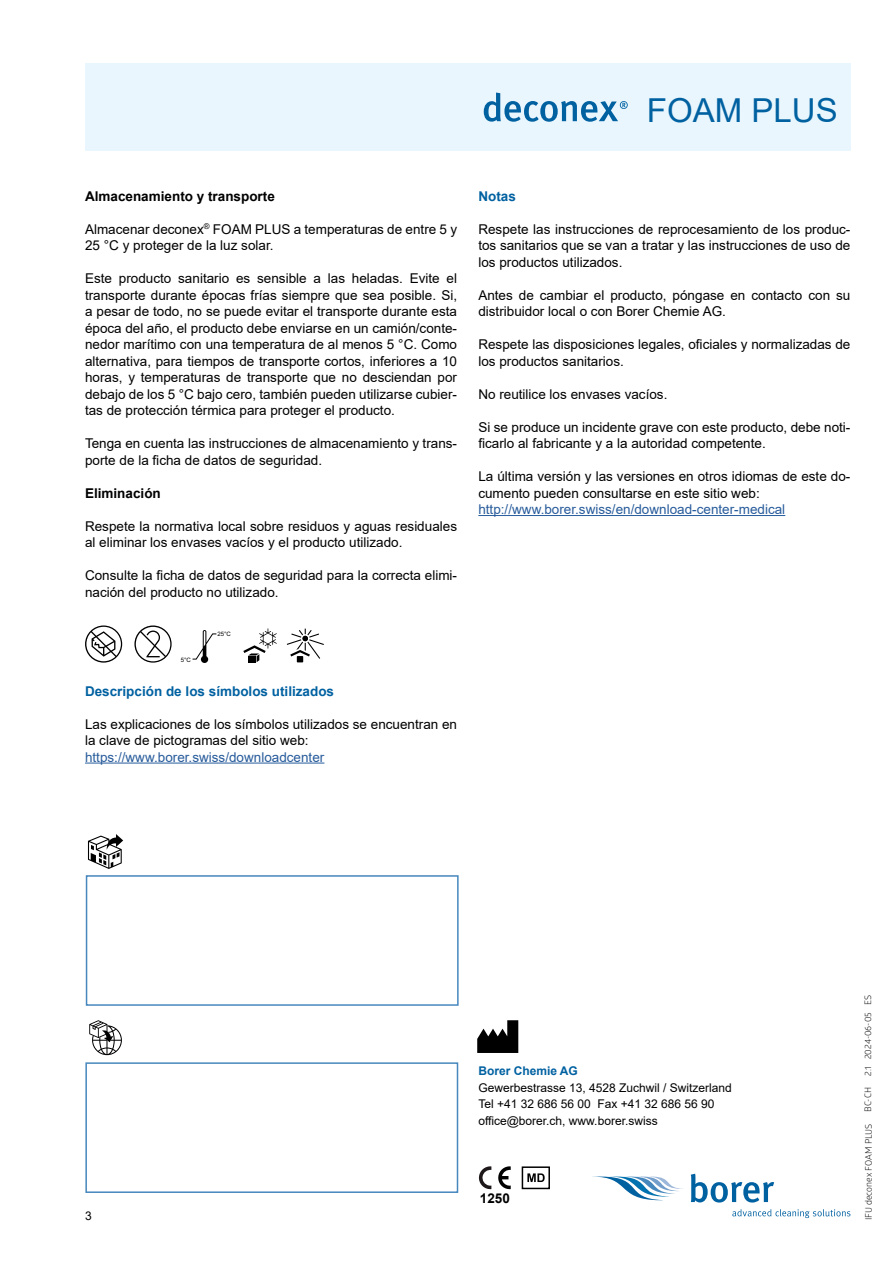
<style>
.page{position:relative;width:893px;height:1263px;background:#fff}
.page>*{position:absolute;margin:0;border:0;box-sizing:border-box;transform-origin:0 0}
.t1{font:33px "Arial";color:#0061a1}
.t2{font:13.5px/16.5px "Arial";color:#000}
.t3{font:13.5px "Arial";color:#275b9b}
.t4{font:700 13.5px "Arial";color:#000}
.t5{font:700 13.5px "Arial";color:#0061a1}
.t6{font:12px/16.5px "Arial";color:#000}
.t7{font:700 12px "Arial";color:#0061a1}
.t8{font:9px "Glober";color:#000}
.t9{font:6px "Arial";color:#000}
</style>
<div class="page">
<svg style="left:592px;top:1176px;width:91px;height:24px"></svg>
<svg style="left:691px;top:1174px;width:83px;height:28px"></svg>
<svg style="left:732px;top:1209px;width:118px;height:9px"></svg>
<div style="left:85px;top:64px;width:765px;height:87px;background:#eaf6fe"></div>
<svg style="left:484px;top:93px;width:144px;height:29px"></svg>
<div style="left:86px;top:875px;width:373px;height:131px;border:2px solid #4687bd"></div>
<div style="left:85px;top:1062px;width:373px;height:131px;border:2px solid #4687bd"></div>
<div style="left:522px;top:1166px;width:28px;height:23px;border:2px solid #000"></div>
<svg style="left:527px;top:1173px;width:18px;height:9px"></svg>
<svg style="left:478px;top:1166px;width:13px;height:24px"></svg>
<svg style="left:498px;top:1166px;width:13px;height:24px"></svg>
<svg style="left:88px;top:834px;width:35px;height:35px"></svg>
<svg style="left:89px;top:1020px;width:33px;height:35px"></svg>
<hr style="left:85px;top:762px;width:239px;height:1px;background:#275b9b">
<svg style="left:85px;top:625px;width:37px;height:38px"></svg>
<svg style="left:134px;top:625px;width:38px;height:38px"></svg>
<svg style="left:193px;top:630px;width:23px;height:33px"></svg>
<svg style="left:243px;top:629px;width:34px;height:33px"></svg>
<svg style="left:287px;top:629px;width:37px;height:33px"></svg>
<svg style="left:477px;top:1020px;width:41px;height:33px"></svg>
<hr style="left:478px;top:515px;width:307px;height:1px;background:#275b9b">
<h1 class="t1" style="left:647px;top:88px;width:192px">FOAM PLUS</h1>
<p class="t4" style="left:85px;top:186px;width:191px">Almacenamiento y transporte</p>
<p class="t2" style="left:85px;top:220px;width:374px">Almacenar deconex<sup>®</sup> FOAM PLUS a temperaturas de entre 5 y<br>25 °C y proteger de la luz solar.</p>
<p class="t2" style="left:85px;top:270px;width:374px;text-align:justify">Este producto sanitario es sensible a las heladas. Evite el transporte durante épocas frías siempre que sea posible. Si, a pesar de todo, no se puede evitar el transporte durante esta época del año, el producto debe enviarse en un camión/conte&shy;nedor marítimo con una temperatura de al menos 5 °C. Como alternativa, para tiempos de transporte cortos, inferiores a 10 horas, y temperaturas de transporte que no desciendan por debajo de los 5 °C bajo cero, también pueden utilizarse cubier&shy;tas de protección térmica para proteger el producto.</p>
<p class="t2" style="left:85px;top:435px;width:374px">Tenga en cuenta las instrucciones de almacenamiento y trans&shy;porte de la ficha de datos de seguridad.</p>
<p class="t4" style="left:85px;top:483px;width:77px">Eliminación</p>
<p class="t2" style="left:85px;top:517px;width:374px">Respete la normativa local sobre residuos y aguas residuales al eliminar los envases vacíos y el producto utilizado.</p>
<p class="t2" style="left:85px;top:567px;width:374px">Consulte la ficha de datos de seguridad para la correcta elimi&shy;nación del producto no utilizado.</p>
<p class="t9" style="left:217px;top:630px;width:15px">25°C</p>
<p class="t9" style="left:181px;top:655px;width:12px">5°C</p>
<p class="t5" style="left:85px;top:681px;width:251px">Descripción de los símbolos utilizados</p>
<p class="t2" style="left:85px;top:715px;width:374px">Las explicaciones de los símbolos utilizados se encuentran en la clave de pictogramas del sitio web:</p>
<p class="t3" style="left:85px;top:747px;width:241px">https://www.borer.swiss/downloadcenter</p>
<p class="t5" style="left:478px;top:186px;width:39px">Notas</p>
<p class="t2" style="left:478px;top:220px;width:374px;text-align:justify">Respete las instrucciones de reprocesamiento de los produc&shy;tos sanitarios que se van a tratar y las instrucciones de uso de los productos utilizados.</p>
<p class="t2" style="left:478px;top:286px;width:374px">Antes de cambiar el producto, póngase en contacto con su distribuidor local o con Borer Chemie AG.</p>
<p class="t2" style="left:478px;top:336px;width:374px">Respete las disposiciones legales, oficiales y normalizadas de los productos sanitarios.</p>
<p class="t2" style="left:478px;top:385px;width:191px">No reutilice los envases vacíos.</p>
<p class="t2" style="left:478px;top:418px;width:374px">Si se produce un incidente grave con este producto, debe noti&shy;ficarlo al fabricante y a la autoridad competente.</p>
<p class="t2" style="left:478px;top:468px;width:373px">La última versión y las versiones en otros idiomas de este do&shy;cumento pueden consultarse en este sitio web:</p>
<p class="t3" style="left:478px;top:500px;width:308px">http://www.borer.swiss/en/download-center-medical</p>
<p class="t6" style="left:85px;top:1208px;width:8px">3</p>
<p class="t7" style="left:478px;top:1062px;width:101px">Borer Chemie AG</p>
<p class="t6" style="left:478px;top:1079px;width:255px">Gewerbestrasse 13, 4528 Zuchwil / Switzerland<br>Tel +41 32 686 56 00 Fax +41 32 686 56 90 office@borer.ch, www.borer.swiss</p>
<p class="t4" style="left:480px;top:1189px;width:32px">1250</p>
<p class="t8" style="left:862px;top:1076px;width:82px;rotate:-90deg">2.1 2024-06-05 ES</p>
<p class="t8" style="left:862px;top:1112px;width:26px;rotate:-90deg">BC-CH</p>
<p class="t8" style="left:862px;top:1220px;width:98px;rotate:-90deg">IFU deconex FOAM PLUS</p>
</div>
